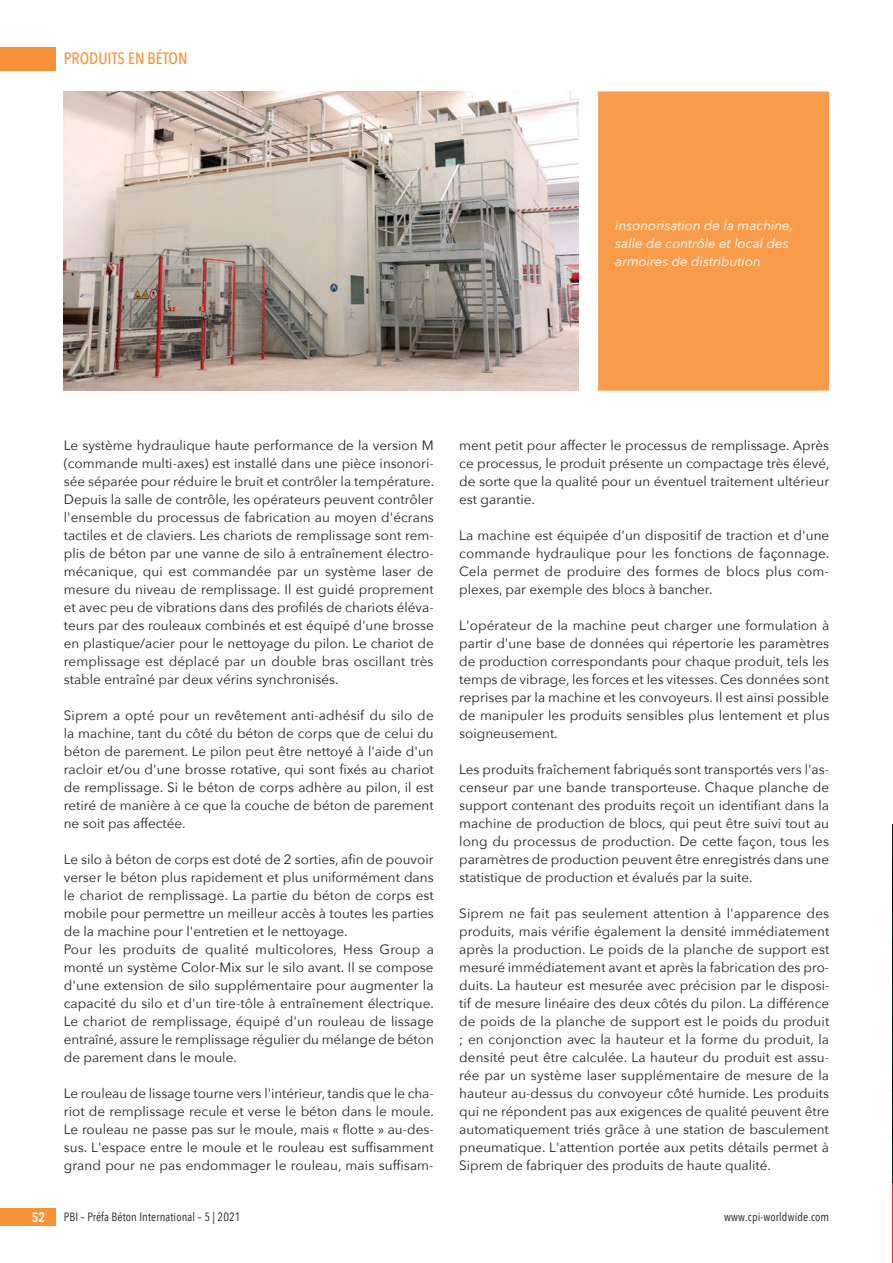
<style>
.page{position:relative;width:893px;height:1263px;background:#fff}
.page>*{position:absolute;margin:0;border:0;box-sizing:border-box;transform-origin:0 0}
.t1{font:500 16.5px "Avenir Next Condensed";color:#f69238}
.t2{font:13.5px/18px "Avenir Next";color:#231f20;text-align:justify}
.t3{font:italic 13.5px/18px "Avenir Next";color:#fff}
.t4{font:600 13.5px "Avenir Next Condensed";color:#fff}
.t5{font:12px "Avenir Next Condensed";letter-spacing:.01em;color:#231f20}
</style>
<div class="page">
<div style="left:0;top:47px;width:55px;height:23px;background:#f69238"></div>
<div style="left:0;top:1208px;width:55px;height:18px;background:#f69238"></div>
<div style="left:598px;top:91px;width:231px;height:300px;background:#f89c4b"></div>
<div style="left:616px;top:220px;width:177px;height:12px;background:#f89c4b"></div>
<div style="left:615px;top:238px;width:174px;height:10px;background:#f89c4b"></div>
<div style="left:615px;top:256px;width:145px;height:10px;background:#f89c4b"></div>
<img style="left:64px;top:91px;width:515px;height:300px">
<img style="left:892px;top:825px;width:1px;height:437px">
<p class="t1" style="left:64px;top:49px;width:125px">PRODUITS EN BÉTON</p>
<p class="t3" style="left:615px;top:215px;width:180px">Insonorisation de la machine, salle de contrôle et local des armoires de distribution</p>
<p class="t2" style="left:64px;top:436px;width:372px">Le système hydraulique haute performance de la version M (commande multi-axes) est installé dans une pièce insonori&shy;sée séparée pour réduire le bruit et contrôler la température.<br>Depuis la salle de contrôle, les opérateurs peuvent contrôler l'ensemble du processus de fabrication au moyen d'écrans tactiles et de claviers. Les chariots de remplissage sont rem&shy;plis de béton par une vanne de silo à entraînement électro&shy;mécanique, qui est commandée par un système laser de mesure du niveau de remplissage. Il est guidé proprement et avec peu de vibrations dans des profilés de chariots éléva&shy;teurs par des rouleaux combinés et est équipé d'une brosse en plastique/acier pour le nettoyage du pilon. Le chariot de remplissage est déplacé par un double bras oscillant très stable entraîné par deux vérins synchronisés.</p>
<p class="t2" style="left:64px;top:706px;width:372px">Siprem a opté pour un revêtement anti-adhésif du silo de la machine, tant du côté du béton de corps que de celui du béton de parement. Le pilon peut être nettoyé à l'aide d'un racloir et/ou d'une brosse rotative, qui sont fixés au chariot de remplissage. Si le béton de corps adhère au pilon, il est retiré de manière à ce que la couche de béton de parement ne soit pas affectée.</p>
<p class="t2" style="left:64px;top:850px;width:372px;text-align:left">Le silo à béton de corps est doté de 2 sorties, afin de pouvoir verser le béton plus rapidement et plus uniformément dans le chariot de remplissage. La partie du béton de corps est mobile pour permettre un meilleur accès à toutes les parties de la machine pour l'entretien et le nettoyage.<br>Pour les produits de qualité multicolores, Hess Group a monté un système Color-Mix sur le silo avant. Il se compose d'une extension de silo supplémentaire pour augmenter la capacité du silo et d'un tire-tôle à entraînement électrique.<br>Le chariot de remplissage, équipé d'un rouleau de lissage entraîné, assure le remplissage régulier du mélange de béton de parement dans le moule.</p>
<p class="t2" style="left:64px;top:1084px;width:372px">Le rouleau de lissage tourne vers l'intérieur, tandis que le cha&shy;riot de remplissage recule et verse le béton dans le moule.<br>Le rouleau ne passe pas sur le moule, mais « flotte » au-des&shy;sus. L'espace entre le moule et le rouleau est suffisamment grand pour ne pas endommager le rouleau, mais suffisam-</p>
<p class="t2" style="left:459px;top:436px;width:372px">ment petit pour affecter le processus de remplissage. Après ce processus, le produit présente un compactage très élevé, de sorte que la qualité pour un éventuel traitement ultérieur est garantie.</p>
<p class="t2" style="left:459px;top:526px;width:372px">La machine est équipée d'un dispositif de traction et d'une commande hydraulique pour les fonctions de façonnage.<br>Cela permet de produire des formes de blocs plus com&shy;plexes, par exemple des blocs à bancher.</p>
<p class="t2" style="left:459px;top:616px;width:372px">L'opérateur de la machine peut charger une formulation à partir d'une base de données qui répertorie les paramètres de production correspondants pour chaque produit, tels les temps de vibrage, les forces et les vitesses. Ces données sont reprises par la machine et les convoyeurs. Il est ainsi possible de manipuler les produits sensibles plus lentement et plus soigneusement.</p>
<p class="t2" style="left:459px;top:760px;width:372px">Les produits fraîchement fabriqués sont transportés vers l'as&shy;censeur par une bande transporteuse. Chaque planche de support contenant des produits reçoit un identifiant dans la machine de production de blocs, qui peut être suivi tout au long du processus de production. De cette façon, tous les paramètres de production peuvent être enregistrés dans une statistique de production et évalués par la suite.</p>
<p class="t2" style="left:459px;top:904px;width:372px">Siprem ne fait pas seulement attention à l'apparence des produits, mais vérifie également la densité immédiatement après la production. Le poids de la planche de support est mesuré immédiatement avant et après la fabrication des pro&shy;duits. La hauteur est mesurée avec précision par le disposi&shy;tif de mesure linéaire des deux côtés du pilon. La différence de poids de la planche de support est le poids du produit ; en conjonction avec la hauteur et la forme du produit, la densité peut être calculée. La hauteur du produit est assu&shy;rée par un système laser supplémentaire de mesure de la hauteur au-dessus du convoyeur côté humide. Les produits qui ne répondent pas aux exigences de qualité peuvent être automatiquement triés grâce à une station de basculement pneumatique. L'attention portée aux petits détails permet à Siprem de fabriquer des produits de haute qualité.</p>
<p class="t4" style="left:32px;top:1206px;width:15px">52</p>
<p class="t5" style="left:64px;top:1207px;width:178px">PBI – Préfa Béton International – 5 | 2021</p>
<p class="t5" style="left:724px;top:1207px;width:107px">www.cpi-worldwide.com</p>
</div>
